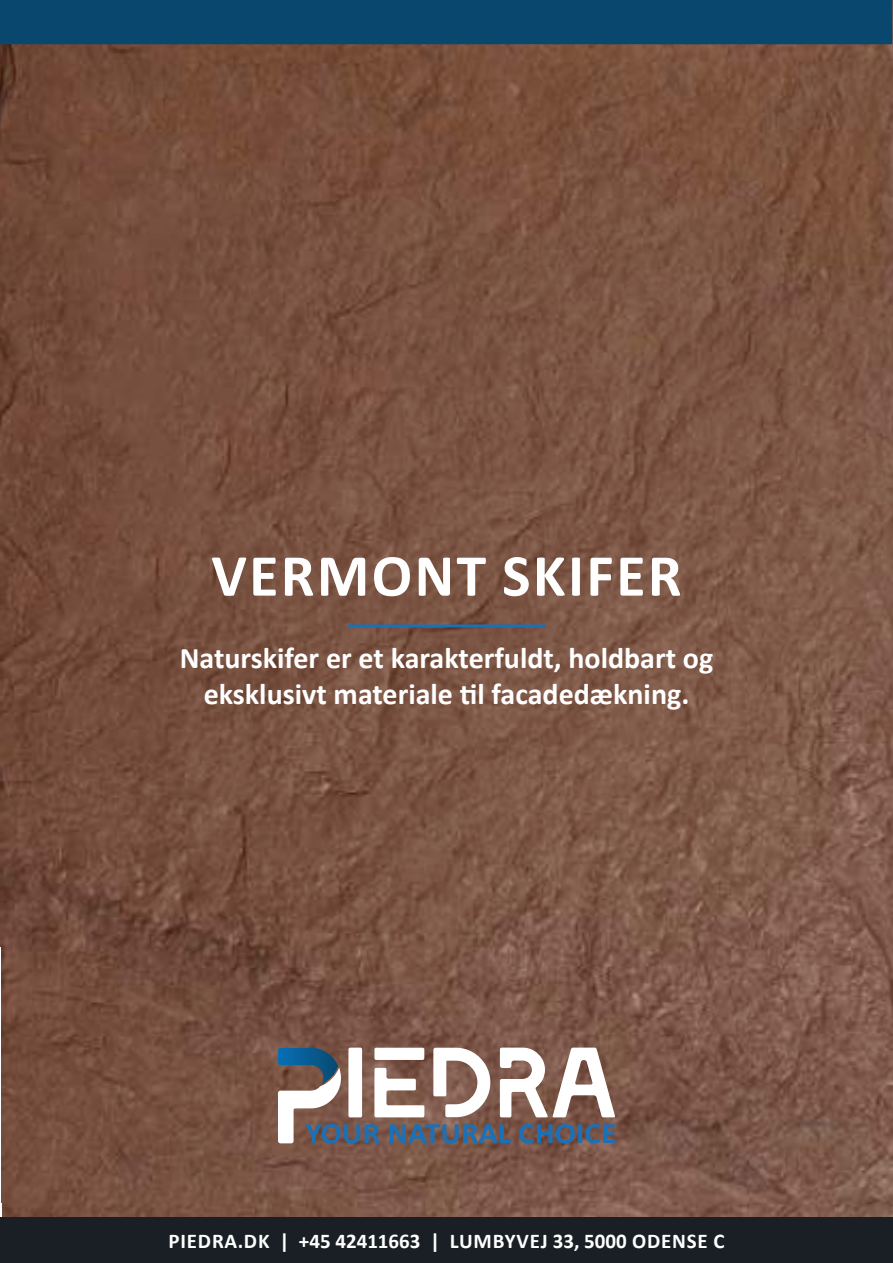
<style>
.page{position:relative;width:893px;height:1263px;background:#fff}
.page>*{position:absolute;margin:0;border:0;box-sizing:border-box;transform-origin:0 0}
.t1{font:700 60px "Calibri";letter-spacing:.04em;color:#fff}
.t2{font:700 30px/36px "Calibri";color:#fff;text-align:center}
.t3{font:700 21px "Calibri";letter-spacing:.04em;color:#fff}
</style>
<div class="page">
<img style="left:0;top:0;width:893px;height:1218px">
<hr style="left:348px;top:624px;width:197px;height:3px;background:#1c70b5">
<svg style="left:278px;top:1047px;width:337px;height:96px"></svg>
<div style="left:0;top:0;width:892px;height:44px;background:#09476f"></div>
<div style="left:0;top:1218px;width:893px;height:45px;background:#191f24"></div>
<h1 class="t1" style="left:211px;top:554px;width:472px">VERMONT SKIFER</h1>
<p class="t2" style="left:180px;top:642px;width:535px">Naturskifer er et karakterfuldt, holdbart og eksklusivt materiale til facadedækning.</p>
<p class="t3" style="left:168px;top:1227px;width:557px">PIEDRA.DK | +45 42411663 | LUMBYVEJ 33, 5000 ODENSE C</p>
</div>
